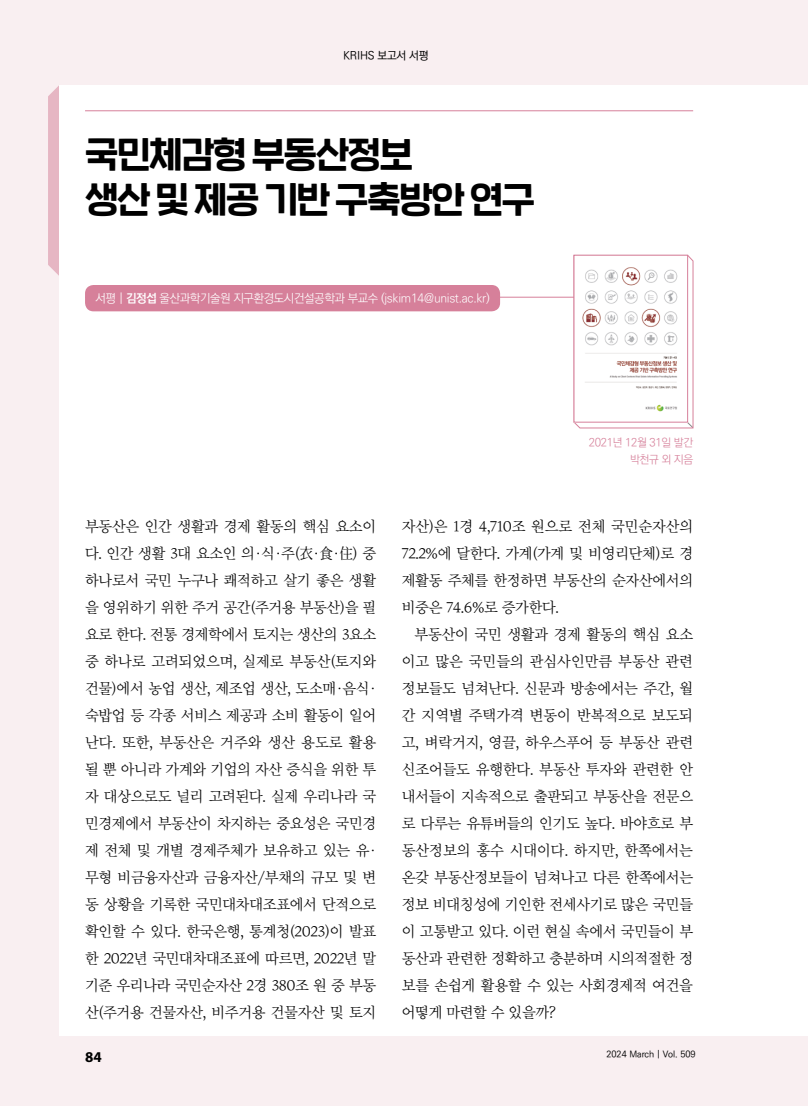
<style>
.page{position:relative;width:808px;height:1106px;background:#f9eff1}
.page>*{position:absolute;margin:0;border:0;box-sizing:border-box;transform-origin:0 0}
.t1{font:36px/45px "SD Nemony 2 d Basic Bd";letter-spacing:-.03em;color:#000}
.t2{font:15px/27px "SD Myeongjo Neoa b Lt";letter-spacing:-.025em;color:#000;text-align:justify}
.t3{font:700 15px "Myriad Pro";color:#000}
.t4{font:300 12px "Ko Pub World Dotum";letter-spacing:-.03em;color:#fff}
.t5{font:300 11.25px/16.2px "Ko Pub World Dotum";letter-spacing:-.03em;color:#d6809a;text-align:right}
.t6{font:500 11.25px "Ko Pub World Dotum";letter-spacing:-.02em;color:#000}
.t7{font:500 9px "Ko Pub World Dotum";color:#000}
.s1{font-weight:700}
</style>
<div class="page">
<svg style="left:48px;top:85px;width:12px;height:191px;background:#e9bfca"></svg>
<div style="left:60px;top:85px;width:748px;height:950px;background:#fff"></div>
<hr style="left:85px;top:297px;width:536px;height:1px;background:#d6809a">
<hr style="left:85px;top:110px;width:608px;height:1px;background:#d6809a">
<div style="left:85px;top:285px;width:415px;height:26px;background:#d6809a;border-radius:9px"></div>
<svg style="left:573px;top:255px;width:120px;height:173px"></svg>
<img style="left:576px;top:257px;width:110px;height:163px">
<div style="left:574px;top:255px;width:114px;height:167px;border:1px solid #d6809a"></div>
<p class="t6" style="left:343px;top:48px;width:87px">KRIHS 보고서 서평</p>
<h1 class="t1" style="left:85px;top:130px;width:452px">국민체감형 부동산정보<br>생산 및 제공 기반 구축방안 연구</h1>
<p class="t4" style="left:95px;top:290px;width:396px">서평 | <span class="s1">김정섭</span> 울산과학기술원 지구환경도시건설공학과 부교수 (jskim14@unist.ac.kr)</p>
<p class="t5" style="left:589px;top:435px;width:106px">2021년 12월 31일 발간 박천규 외 지음</p>
<p class="t2" style="left:85px;top:513px;width:293px">부동산은 인간 생활과 경제 활동의 핵심 요소이 다. 인간 생활 3대 요소인 의·식·주(衣·食·住) 중 하나로서 국민 누구나 쾌적하고 살기 좋은 생활 을 영위하기 위한 주거 공간(주거용 부동산)을 필 요로 한다. 전통 경제학에서 토지는 생산의 3요소 중 하나로 고려되었으며, 실제로 부동산(토지와 건물)에서 농업 생산, 제조업 생산, 도소매·음식· 숙밥업 등 각종 서비스 제공과 소비 활동이 일어 난다. 또한, 부동산은 거주와 생산 용도로 활용 될 뿐 아니라 가계와 기업의 자산 증식을 위한 투 자 대상으로도 널리 고려된다. 실제 우리나라 국 민경제에서 부동산이 차지하는 중요성은 국민경 제 전체 및 개별 경제주체가 보유하고 있는 유· 무형 비금융자산과 금융자산/부채의 규모 및 변 동 상황을 기록한 국민대차대조표에서 단적으로 확인할 수 있다. 한국은행, 통계청(2023)이 발표 한 2022년 국민대차대조표에 따르면, 2022년 말 기준 우리나라 국민순자산 2경 380조 원 중 부동 산(주거용 건물자산, 비주거용 건물자산 및 토지</p>
<p class="t2" style="left:402px;top:513px;width:293px">자산)은 1경 4,710조 원으로 전체 국민순자산의 72.2%에 달한다. 가계(가계 및 비영리단체)로 경 제활동 주체를 한정하면 부동산의 순자산에서의 비중은 74.6%로 증가한다.</p>
<p class="t2" style="left:402px;top:621px;width:293px;text-indent:13px">부동산이 국민 생활과 경제 활동의 핵심 요소 이고 많은 국민들의 관심사인만큼 부동산 관련 정보들도 넘쳐난다. 신문과 방송에서는 주간, 월 간 지역별 주택가격 변동이 반복적으로 보도되 고, 벼락거지, 영끌, 하우스푸어 등 부동산 관련 신조어들도 유행한다. 부동산 투자와 관련한 안 내서들이 지속적으로 출판되고 부동산을 전문으 로 다루는 유튜버들의 인기도 높다. 바야흐로 부 동산정보의 홍수 시대이다. 하지만, 한쪽에서는 온갖 부동산정보들이 넘쳐나고 다른 한쪽에서는 정보 비대칭성에 기인한 전세사기로 많은 국민들 이 고통받고 있다. 이런 현실 속에서 국민들이 부 동산과 관련한 정확하고 충분하며 시의적절한 정 보를 손쉽게 활용할 수 있는 사회경제적 여건을 어떻게 마련할 수 있을까?</p>
<p class="t3" style="left:85px;top:1047px;width:18px">84</p>
<p class="t7" style="left:606px;top:1047px;width:91px">2024 March | Vol. 509</p>
</div>
